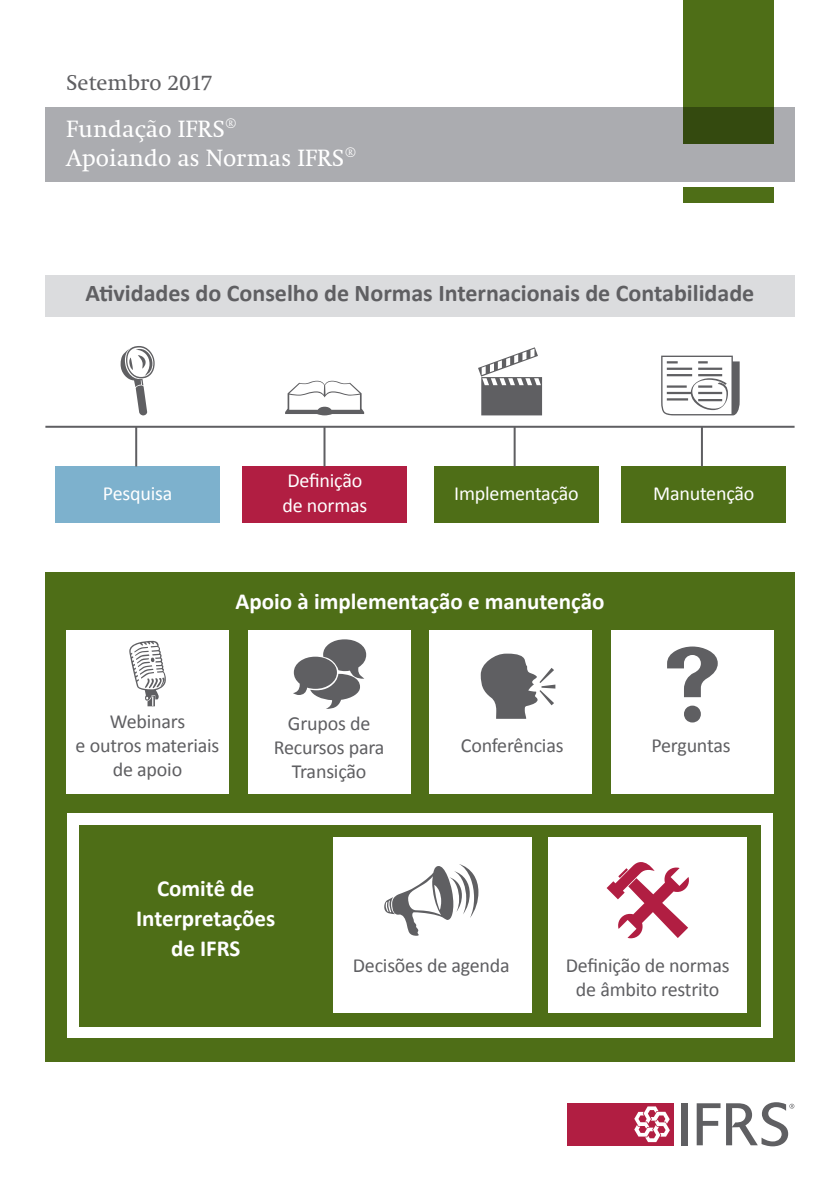
<style>
.page{position:relative;width:840px;height:1191px;background:#fff}
.page>*{position:absolute;margin:0;border:0;box-sizing:border-box;transform-origin:0 0}
.Heading{font:700 24px "Calibri";color:#5f5f62}
.t1{font:24px "Swift LT Pro";color:#fff}
.Heading_-_whiteout{font:700 23px/30px "Calibri";color:#fff;text-align:center}
.Date{font:22px "Swift LT Pro";color:#5f5f62}
.graphic_text{font:20px/24px "Calibri";letter-spacing:-.01em;color:#5f5f62;text-align:center}
.graphic_text_-_white{font:20px/24px "Calibri";letter-spacing:-.01em;color:#fff}
</style>
<div class="page">
<div style="left:45px;top:107px;width:749px;height:75px;background:#abacb0"></div>
<div style="left:45px;top:275px;width:749px;height:41px;background:#dbdcde"></div>
<div style="left:682px;top:187px;width:91px;height:16px;background:#4e6e17"></div>
<svg style="left:683px;top:0;width:90px;height:144px;fill:#4e6e17"></svg>
<div style="left:566px;top:1103px;width:107px;height:42px;background:#b11e42"></div>
<svg style="left:634px;top:1106px;width:35px;height:36px"></svg>
<div style="left:681px;top:1103px;width:6px;height:42px;background:#5f5f62"></div>
<svg style="left:696px;top:1102px;width:97px;height:44px"></svg>
<div style="left:55px;top:466px;width:165px;height:57px;background:#7db1cd"></div>
<div style="left:242px;top:466px;width:165px;height:57px;background:#b11e42"></div>
<div style="left:434px;top:466px;width:164px;height:57px;background:#4e6e17"></div>
<div style="left:621px;top:466px;width:164px;height:57px;background:#4e6e17"></div>
<hr style="left:45px;top:426px;width:749px;height:2px;background:#5f5f62">
<hr style="left:135px;top:427px;width:2px;height:39px;background:#5f5f62">
<hr style="left:323px;top:427px;width:2px;height:39px;background:#5f5f62">
<hr style="left:513px;top:427px;width:2px;height:39px;background:#5f5f62">
<hr style="left:700px;top:427px;width:2px;height:39px;background:#5f5f62">
<svg style="left:120px;top:346px;width:34px;height:69px"></svg>
<svg style="left:285px;top:381px;width:79px;height:34px"></svg>
<svg style="left:661px;top:355px;width:78px;height:60px"></svg>
<svg style="left:478px;top:347px;width:63px;height:68px"></svg>
<div style="left:45px;top:573px;width:749px;height:489px;background:#4e6e17"></div>
<div style="left:66px;top:631px;width:163px;height:163px;background:#fff"></div>
<svg style="left:129px;top:641px;width:37px;height:65px"></svg>
<div style="left:248px;top:631px;width:162px;height:163px;background:#fff"></div>
<svg style="left:293px;top:639px;width:73px;height:70px"></svg>
<div style="left:429px;top:631px;width:163px;height:163px;background:#fff"></div>
<svg style="left:480px;top:653px;width:75px;height:66px"></svg>
<div style="left:610px;top:631px;width:163px;height:163px;background:#fff"></div>
<svg style="left:667px;top:646px;width:50px;height:76px"></svg>
<div style="left:67px;top:813px;width:705px;height:224px;background:#fff"></div>
<div style="left:79px;top:825px;width:681px;height:201px;background:#4e6e17"></div>
<div style="left:333px;top:836px;width:198px;height:176px;background:#fff"></div>
<div style="left:548px;top:836px;width:198px;height:176px;background:#fff"></div>
<svg style="left:384px;top:864px;width:94px;height:71px"></svg>
<svg style="left:606px;top:862px;width:82px;height:76px"></svg>
<p class="Date" style="left:66px;top:70px;width:148px">Setembro 2017</p>
<p class="t1" style="left:66px;top:115px;width:172px">Fundação IFRS®</p>
<p class="t1" style="left:66px;top:144px;width:292px">Apoiando as Normas IFRS®</p>
<p class="Heading" style="left:86px;top:278px;width:670px">Atividades do Conselho de Normas Internacionais de Contabilidade</p>
<p class="graphic_text_-_white" style="left:103px;top:481px;width:71px">Pesquisa</p>
<p class="graphic_text_-_white" style="left:282px;top:469px;width:86px">Definição de normas</p>
<p class="graphic_text_-_white" style="left:454px;top:481px;width:126px">Implementação</p>
<p class="graphic_text_-_white" style="left:652px;top:481px;width:103px">Manutenção</p>
<p class="Heading_-_whiteout" style="left:235px;top:586px;width:370px">Apoio à implementação e manutenção</p>
<p class="graphic_text" style="left:76px;top:709px;width:145px">Webinars<br>e outros materiais de apoio</p>
<p class="graphic_text" style="left:274px;top:711px;width:112px">Grupos de<br>Recursos para<br>Transição</p>
<p class="Heading_-_whiteout" style="left:136px;top:873px;width:141px">Comitê de<br>Interpretações de IFRS</p>
<p class="graphic_text" style="left:460px;top:733px;width:104px">Conferências</p>
<p class="graphic_text" style="left:651px;top:733px;width:81px">Perguntas</p>
<p class="graphic_text" style="left:352px;top:953px;width:158px">Decisões de agenda</p>
<p class="graphic_text" style="left:565px;top:953px;width:165px">Definição de normas de âmbito restrito</p>
</div>
